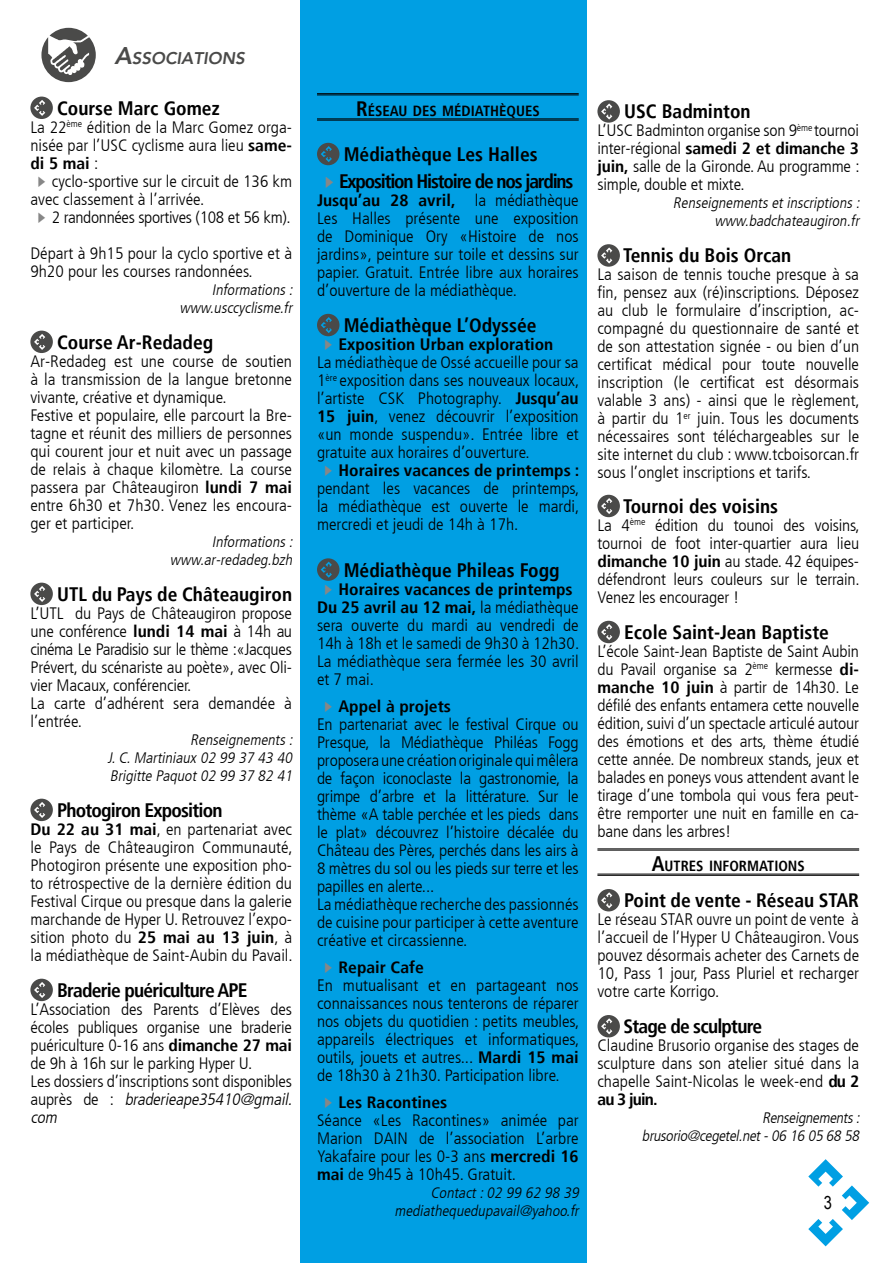
<style>
.page{position:relative;width:893px;height:1263px;background:#fff}
.page>*{position:absolute;margin:0;border:0;box-sizing:border-box;transform-origin:0 0}
.t1{font:700 condensed 19.5px "Frutiger";color:#000}
.t2{font:700 condensed 19.5px "Frutiger";letter-spacing:-.04em;color:#000}
.t3{font:700 condensed 19.5px "Frutiger";letter-spacing:-.06em;color:#000}
.t4{font:18px "Arial Narrow";color:#000}
.t5{font:italic 800 16.8px "Avenir LT Std";color:#4a4a49}
.t6{font:300 condensed 16.65px/18px "Frutiger";color:#000;text-align:justify;scale:1.06 1}
.t7{font:300 condensed 16.5px/18px "Frutiger";color:#000;scale:1.07 1}
.t8{font:italic 300 condensed 15.15px/18px "Frutiger";color:#000;text-align:right;scale:1.06 1}
.t9{font:700 condensed 14.7px "Frutiger";color:#000}
.s1{font-size:24px}
.s2{font-weight:700}
.s3{color:#878787}
.s4{font-style:italic}
.s5{font-size:21px}
</style>
<div class="page">
<svg style="left:808px;top:1159px;width:61px;height:87px"></svg>
<div style="left:300px;top:0;width:287px;height:1263px;background:#009fe3"></div>
<hr style="left:317px;top:93px;width:262px;height:1px;background:#000">
<hr style="left:317px;top:95px;width:262px;height:1px;background:#000">
<hr style="left:317px;top:119px;width:262px;height:1px;background:#000">
<hr style="left:317px;top:120px;width:262px;height:1px;background:#000">
<svg style="left:317px;top:143px;width:22px;height:22px"></svg>
<svg style="left:317px;top:314px;width:22px;height:22px"></svg>
<svg style="left:317px;top:558px;width:22px;height:23px"></svg>
<svg style="left:41px;top:28px;width:55px;height:54px"></svg>
<svg style="left:30px;top:97px;width:23px;height:22px"></svg>
<svg style="left:30px;top:331px;width:23px;height:22px"></svg>
<svg style="left:30px;top:583px;width:23px;height:22px"></svg>
<svg style="left:30px;top:799px;width:23px;height:22px"></svg>
<svg style="left:30px;top:979px;width:23px;height:22px"></svg>
<hr style="left:597px;top:849px;width:262px;height:1px;background:#000">
<hr style="left:597px;top:850px;width:262px;height:1px;background:#000">
<hr style="left:597px;top:874px;width:262px;height:1px;background:#000">
<hr style="left:597px;top:875px;width:262px;height:1px;background:#000">
<svg style="left:597px;top:100px;width:23px;height:23px"></svg>
<svg style="left:597px;top:244px;width:23px;height:23px"></svg>
<svg style="left:597px;top:495px;width:23px;height:22px"></svg>
<svg style="left:597px;top:621px;width:23px;height:22px"></svg>
<svg style="left:597px;top:889px;width:23px;height:22px"></svg>
<svg style="left:597px;top:1015px;width:23px;height:22px"></svg>
<p class="t5" style="left:115px;top:48px;width:132px"><span class="s1">A</span>SSOCIA TIONS</p>
<p class="t1" style="left:57px;top:96px;width:164px">Course Marc Gomez</p>
<p class="t7" style="left:30px;top:118px;width:246px;text-align:justify">La 22<sup>ème</sup> édition de la Marc Gomez orga&shy;nisée par l’USC cyclisme aura lieu <span class="s2">same&shy;di 5 mai</span> :</p>
<p class="t7" style="left:30px;top:172px;width:246px"><span class="s3">✔</span>cyclo-sportive sur le circuit de 136 km avec classement à l’arrivée.</p>
<p class="t7" style="left:30px;top:199px;width:246px;line-height:36px"><span class="s3">✔</span>2 randonnées sportives (108 et 56 km).<br>Départ à 9h15 pour la cyclo sportive et à</p>
<p class="t7" style="left:30px;top:262px;width:209px">9h20 pour les courses randonnées.</p>
<p class="t8" style="left:179px;top:281px;width:111px">Informations: www.usccyclisme.fr</p>
<p class="t1" style="left:57px;top:330px;width:158px">Course Ar-Redadeg</p>
<p class="t7" style="left:30px;top:352px;width:246px">Ar-Redadeg est une course de soutien à la transmission de la langue bretonne vivante, créative et dynamique.<br>Festive et populaire, elle parcourt la Bre&shy;tagne et réunit des milliers de personnes qui courent jour et nuit avec un passage de relais à chaque kilomètre. La course passera par Châteaugiron <span class="s2">lundi 7 mai </span>entre 6h30 et 7h30. Venez les encoura&shy;ger et participer.</p>
<p class="t8" style="left:170px;top:533px;width:120px">Informations: www.ar-redadeg.bzh</p>
<p class="t1" style="left:57px;top:582px;width:236px">UTL du Pays de Châteaugiron</p>
<p class="t7" style="left:30px;top:604px;width:246px">L’UTL du Pays de Châteaugiron propose une conférence <span class="s2">lundi 14 mai</span> à 14h au cinéma Le Paradisio sur le thème :«Jacques Prévert, du scénariste au poète», avec Oli&shy;vier Macaux, conférencier.<br>La carte d’adhérent sera demandée à l’entrée.</p>
<p class="t8" style="left:107px;top:731px;width:179px;text-align:justify;text-indent:83px">Renseignements:<br>J.C.Martiniaux 02 99 37 43 40<br>Brigitte Paquot02 99 37 82 41</p>
<p class="t2" style="left:57px;top:798px;width:167px">Photogiron Exposition</p>
<p class="t7" style="left:30px;top:820px;width:247px;text-align:justify"><span class="s2">Du 22 au 31 mai</span>, en partenariat avec le Pays de Châteaugiron Communauté, Photogiron présente une exposition pho&shy;to rétrospective de la dernière édition du Festival Cirque ou presque dans la galerie marchande de Hyper U. Retrouvez l’expo&shy;sition photo du <span class="s2">25 mai au 13 juin</span>, à la médiathèque de Saint-Aubin du Pavail.</p>
<p class="t2" style="left:57px;top:978px;width:192px">Braderie puériculture APE</p>
<p class="t7" style="left:30px;top:1000px;width:249px">L’Association des Parents d’Elèves des écoles publiques organise une braderie puériculture 0-16 ans <span class="s2">dimanche 27 mai </span>de 9h à 16h sur le parking Hyper U.<br>Les dossiers d’inscriptions sont disponibles a u p r è s d e : <span class="s4">braderieape35410@gmail. com</span></p>
<p class="t9" style="left:356px;top:102px;width:185px"><span class="s5">R</span>ÉSEAU DES MÉDIATHÈQUES</p>
<p class="t1" style="left:344px;top:143px;width:195px">Médiathèque Les Halles</p>
<p class="t3" style="left:317px;top:170px;width:258px"><span class="s3">✔</span>Exposition Histoire de nos jardins</p>
<p class="t7" style="left:317px;top:192px;width:246px;text-align:justify"><span class="s2">Jusqu’au 28 avril,</span> la médiathèque Les Halles présente une exposition de Dominique Ory «Histoire de nos jardins», peinture sur toile et dessins sur papier. Gratuit. Entrée libre aux horaires d’ouverture de la médiathèque.</p>
<p class="t1" style="left:344px;top:314px;width:194px">Médiathèque L’Odyssée</p>
<p class="t7" style="left:317px;top:336px;width:247px"><span class="s3">✔</span><span class="s2">Exposition Urban exploration<br></span>La médiathèque de Ossé accueille pour sa 1<sup>ère</sup> exposition dans ses nouveaux locaux, l’artiste CSK Photography. <span class="s2">Jusqu’au 15 juin</span>, venez découvrir l’exposition «un monde suspendu». Entrée libre et gratuite aux horaires d’ouverture.</p>
<p class="t7" style="left:317px;top:462px;width:247px;text-align:justify"><span class="s3">✔</span><span class="s2">Horaires vacances de printemps : </span>pendant les vacances de printemps, la médiathèque est ouverte le mardi, mercredi et jeudi de 14h à 17h.</p>
<p class="t1" style="left:344px;top:558px;width:217px">Médiathèque Phileas Fogg</p>
<p class="t7" style="left:317px;top:580px;width:247px"><span class="s3">✔</span><span class="s2">Horaires vacances de printemps<br>Du 25 avril au 12 mai,</span> la médiathèque sera ouverte du mardi au vendredi de<br>14h à 18h et le samedi de 9h30 à 12h30.<br>La médiathèque sera fermée les 30 avril et 7 mai.</p>
<p class="t7" style="left:317px;top:697px;width:246px"><span class="s3">✔</span><span class="s2">Appel à projets<br></span>En partenariat avec le festival Cirque ou Presque, la Médiathèque Philéas Fogg proposera une création originale qui mêlera de façon iconoclaste la gastronomie, la grimpe d’arbre et la littérature. Sur le thème «A table perchée et les pieds dans le plat» découvrez l’histoire décalée du Château des Pères, perchés dans les airs à 8 mètres du sol ou les pieds sur terre et les papilles en alerte...<br>La médiathèque recherche des passionnés de cuisine pour participer à cette aventure créative et circassienne.</p>
<p class="t7" style="left:317px;top:958px;width:247px"><span class="s3">✔</span><span class="s2">Repair Cafe<br></span>En mutualisant et en partageant nos connaissances nous tenterons de réparer nos objets du quotidien : petits meubles, appareils électriques et informatiques, outils, jouets et autres... <span class="s2">Mardi 15 mai </span>de 18h30 à 21h30. Participation libre.</p>
<p class="t7" style="left:317px;top:1093px;width:246px"><span class="s3">✔</span><span class="s2">Les Racontines<br></span>Séance «Les Racontines» animée par<br>Marion DAIN de l’association L’arbre<br>Yakafaire pour les 0-3 ans <span class="s2">mercredi 16 mai</span> de 9h45 à 10h45. Gratuit.</p>
<p class="t8" style="left:394px;top:1183px;width:178px">Contact:02 99 62 98 39 mediathequedupavail@yahoo.fr</p>
<p class="t1" style="left:624px;top:100px;width:128px">USC Badminton</p>
<p class="t7" style="left:597px;top:122px;width:247px;text-align:justify">L’USC Badminton organise son 9<sup>ème</sup> tournoi inter-régional <span class="s2">samedi 2 et dimanche 3 juin,</span> salle de la Gironde. Au programme : simple, double et mixte.</p>
<p class="t8" style="left:673px;top:194px;width:181px">Renseignementsetinscriptions: www.badchateaugiron.fr</p>
<p class="t1" style="left:623px;top:244px;width:170px">Tennis du Bois Orcan</p>
<p class="t7" style="left:597px;top:266px;width:247px;text-align:justify">La saison de tennis touche presque à sa fin, pensez aux (ré)inscriptions. Déposez au club le formulaire d’inscription, ac&shy;compagné du questionnaire de santé et de son attestation signée - ou bien d’un certificat médical pour toute nouvelle inscription (le certificat est désormais valable 3 ans) - ainsi que le règlement, à partir du 1<sup>er</sup> juin. Tous les documents nécessaires sont téléchargeables sur le site internet du club : www.tcboisorcan.fr sous l’onglet inscriptions et tarifs.</p>
<p class="t1" style="left:623px;top:495px;width:157px">Tournoi des voisins</p>
<p class="t7" style="left:597px;top:516px;width:247px;text-align:justify">La 4<sup>ème</sup> édition du tounoi des voisins, tournoi de foot inter-quartier aura lieu <span class="s2">dimanche 10 juin</span> au stade. 42 équipes&shy;défendront leurs couleurs sur le terrain.<br>Venez les encourager !</p>
<p class="t1" style="left:624px;top:621px;width:206px">Ecole Saint-Jean Baptiste</p>
<p class="t7" style="left:597px;top:642px;width:246px;text-align:justify">L’école Saint-Jean Baptiste de Saint Aubin du Pavail organise sa 2<sup>ème</sup> kermesse <span class="s2">di&shy;manche 10 juin</span> à partir de 14h30. Le défilé des enfants entamera cette nouvelle édition, suivi d’un spectacle articulé autour des émotions et des arts, thème étudié cette année. De nombreux stands, jeux et balades en poneys vous attendent avant le tirage d’une tombola qui vous fera peut&shy;être remporter une nuit en famille en ca&shy;bane dans les arbres!</p>
<p class="t9" style="left:652px;top:857px;width:155px"><span class="s5">A</span>UTRES INFORMATIONS</p>
<p class="t1" style="left:624px;top:889px;width:236px">Point de vente - Réseau STAR</p>
<p class="t6" style="left:597px;top:911px;width:248px">Le réseau STAR ouvre un point de vente à l’accueil de l’Hyper U Châteaugiron. Vous pouvez désormais acheter des Carnets de 10, Pass 1 jour, Pass Pluriel et recharger votre carte Korrigo.</p>
<p class="t2" style="left:623px;top:1015px;width:140px">Stage de sculpture</p>
<p class="t7" style="left:597px;top:1037px;width:246px;text-align:justify">Claudine Brusorio organise des stages de sculpture dans son atelier situé dans la chapelle Saint-Nicolas le week-end <span class="s2">du 2 au 3 juin.</span></p>
<p class="t8" style="left:642px;top:1109px;width:210px">Renseignements: brusorio@cegetel.net-06 16 05 68 58</p>
<p class="t4" style="left:824px;top:1190px;width:10px">3</p>
</div>
